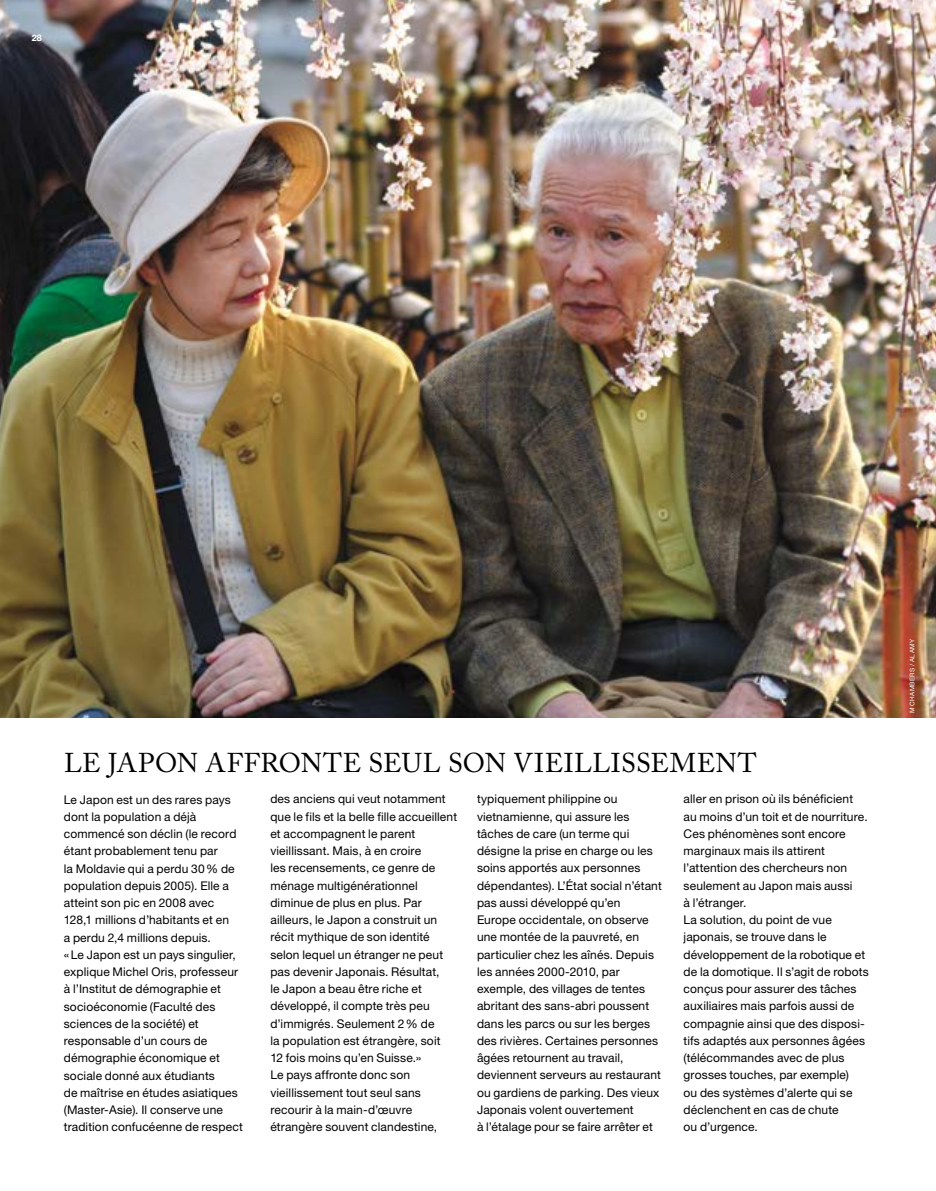
<style>
.page{position:relative;width:936px;height:1191px;background:#fff}
.page>*{position:absolute;margin:0;border:0;box-sizing:border-box;transform-origin:0 0}
.t1{font:27px "Adobe Caslon Pro";letter-spacing:.015em;color:#000}
.t2{font:12px/17.2px "Helvetica Neue";letter-spacing:.01em;color:#000}
.t3{font:700 9px "Helvetica Neue";color:#fff}
.t4{font:6.3px "Helvetica Neue";letter-spacing:.04em;color:#fff}
</style>
<div class="page">
<img style="left:0;top:0;width:935px;height:717px">
<p class="t3" style="left:32px;top:30px;width:12px">28</p>
<h1 class="t1" style="left:64px;top:746px;width:694px">LE JAPON AFFRONTE SEUL SON VIEILLISSEMENT</h1>
<p class="t2" style="left:64px;top:790px;width:180px">Le Japon est un des rares pays dont la population a déjà commencé son déclin (le record étant probablement tenu par<br>la Moldavie qui a perdu 30% de population depuis 2005). Elle a atteint son pic en 2008 avec<br>128,1 millions d’habitants et en<br>a perdu 2,4 millions depuis.<br>«Le Japon est un pays singulier, explique Michel Oris, professeur à l’Institut de démographie et socioéconomie (Faculté des sciences de la société) et responsable d’un cours de démographie économique et sociale donné aux étudiants<br>de maîtrise en études asiatiques (Master-Asie). Il conserve une tradition confucéenne de respect</p>
<p class="t2" style="left:270px;top:790px;width:188px">des anciens qui veut notamment que le fils et la belle fille accueillent et accompagnent le parent vieillissant. Mais, à en croire<br>les recensements, ce genre de ménage multigénérationnel diminue de plus en plus. Par ailleurs, le Japon a construit un récit mythique de son identité selon lequel un étranger ne peut pas devenir Japonais. Résultat,<br>le Japon a beau être riche et développé, il compte très peu d’immigrés. Seulement 2% de<br>la population est étrangère, soit<br>12 fois moins qu’en Suisse.»<br>Le pays affronte donc son vieillissement tout seul sans recourir à la main-d’œuvre étrangère souvent clandestine,</p>
<p class="t2" style="left:477px;top:790px;width:186px">typiquement philippine ou vietnamienne, qui assure les tâches de care (un terme qui désigne la prise en charge ou les soins apportés aux personnes dépendantes). L’État social n’étant pas aussi développé qu’en<br>Europe occidentale, on observe une montée de la pauvreté, en particulier chez les aînés. Depuis les années 2000-2010, par exemple, des villages de tentes abritant des sans-abri poussent dans les parcs ou sur les berges des rivières. Certaines personnes âgées retournent au travail, deviennent serveurs au restaurant ou gardiens de parking. Des vieux<br>Japonais volent ouvertement<br>à l’étalage pour se faire arrêter et</p>
<p class="t2" style="left:683px;top:790px;width:186px">aller en prison où ils bénéficient au moins d’un toit et de nourriture.<br>Ces phénomènes sont encore marginaux mais ils attirent l’attention des chercheurs non seulement au Japon mais aussi<br>à l’étranger.<br>La solution, du point de vue japonais, se trouve dans le développement de la robotique et de la domotique. Il s’agit de robots conçus pour assurer des tâches auxiliaires mais parfois aussi de compagnie ainsi que des disposi&shy;tifs adaptés aux personnes âgées (télécommandes avec de plus grosses touches, par exemple)<br>ou des systèmes d’alerte qui se déclenchent en cas de chute<br>ou d’urgence.</p>
<p class="t4" style="left:907px;top:713px;width:75px;rotate:-90deg">M CHAMBERS / ALAMY</p>
</div>
